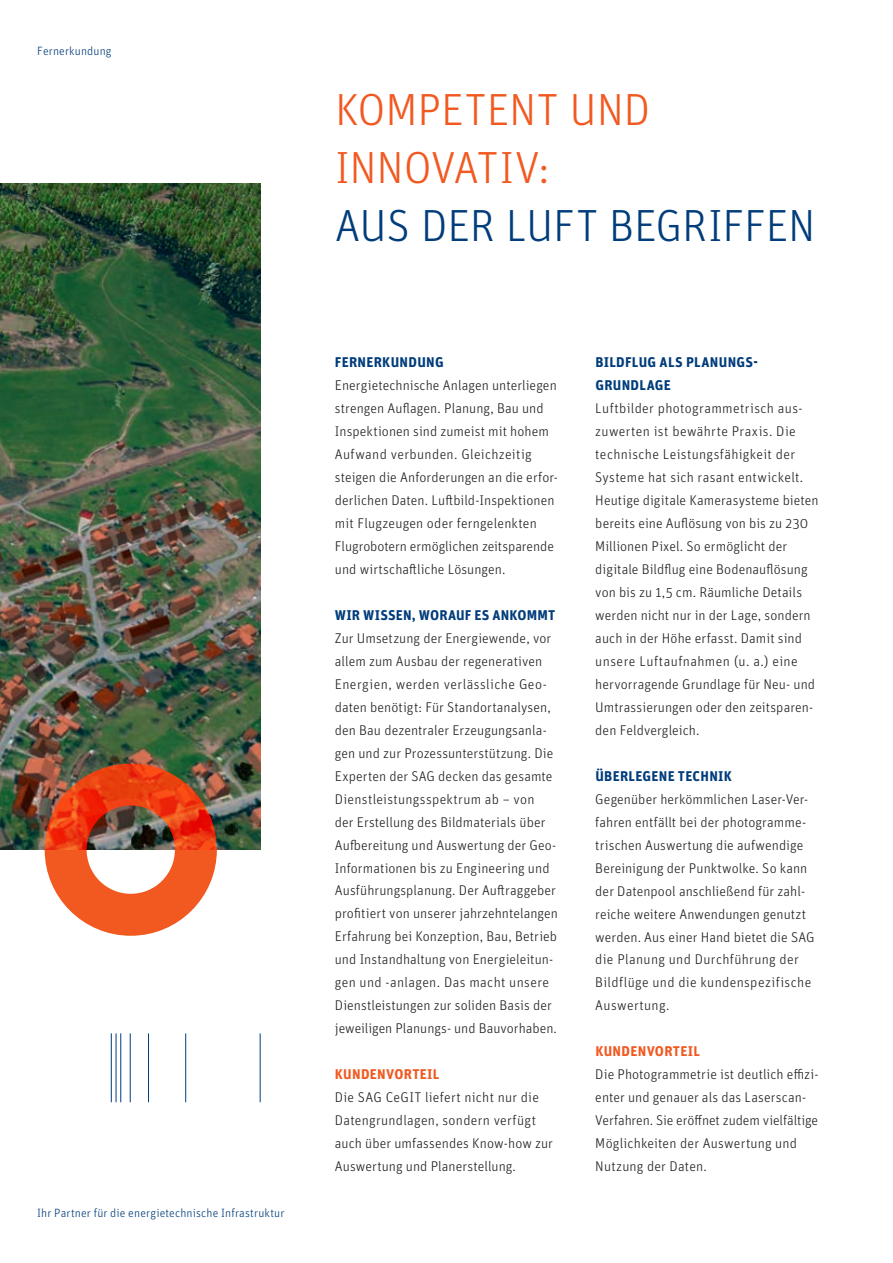
<style>
.page{position:relative;width:893px;height:1263px;background:#fff}
.page>*{position:absolute;margin:0;border:0;box-sizing:border-box;transform-origin:0 0}
.t1{font:300 45px/57.8px "Unit OT";letter-spacing:-.005em;color:#f15921}
.t2{font:300 45px "Unit OT";color:#013c7b}
.t3{font:300 14.1px/23px "Unit OT";letter-spacing:.005em;color:#231f20}
.t4{font:700 14.1px/23px "Unit OT";letter-spacing:.02em;color:#013c7b}
.t5{font:700 14.1px "Unit OT";letter-spacing:.02em;color:#f15921}
.t6{font:300 12px "Unit OT";letter-spacing:.01em;color:#013c7b}
</style>
<div class="page">
<hr style="left:260px;top:1033px;width:1px;height:69px;background:#013c7b">
<hr style="left:185px;top:1033px;width:1px;height:69px;background:#013c7b">
<hr style="left:148px;top:1033px;width:1px;height:69px;background:#013c7b">
<hr style="left:111px;top:1033px;width:1px;height:69px;background:#013c7b">
<hr style="left:130px;top:1033px;width:1px;height:69px;background:#013c7b">
<hr style="left:120px;top:1033px;width:1px;height:69px;background:#013c7b">
<hr style="left:116px;top:1033px;width:1px;height:69px;background:#013c7b">
<img style="left:0;top:184px;width:260px;height:666px">
<img style="left:45px;top:763px;width:172px;height:173px">
<p class="t6" style="left:37px;top:44px;width:76px">Fernerkundung</p>
<p class="t6" style="left:37px;top:1206px;width:249px">Ihr Partner für die energietechnische Infrastruktur</p>
<h1 class="t1" style="left:335px;top:81px;width:260px">KOMPETENT und<br>INNOVATIV:</h1>
<h1 class="t2" style="left:335px;top:199px;width:394px">Aus der Luft beg riffen</h1>
<p class="t4" style="left:335px;top:351px;width:110px">FERNERKUNDUNG</p>
<p class="t3" style="left:335px;top:374px;width:225px">Energietechnische Anlagen unterliegen strengen Auflagen. Planung, Bau und Inspektionen sind zumeist mit hohem Aufwand verbunden. Gleichzeitig steigen die Anforderungen an die erfor&shy;derlichen Daten. Luftbild-Inspektionen mit Flugzeugen oder ferngelenkten Flugrobotern ermöglichen zeitsparende und wirtschaftliche Lösungen.</p>
<p class="t4" style="left:335px;top:603px;width:222px">WIR WISSEN, WORAUF ES ANKOMMT</p>
<p class="t3" style="left:335px;top:627px;width:225px">Zur Umsetzung der Energiewende, vor allem zum Ausbau der regenerativen Energien, werden verlässliche Geo&shy;daten benötigt: Für Standortanalysen, den Bau dezentraler Erzeugungsanla&shy;gen und zur Prozessunterstützung. Die Experten der SAG decken das gesamte Dienstleistungsspektrum ab – von<br>der Erstellung des Bildmaterials über Aufbereitung und Auswertung der Geo-Informationen bis zu Engineering und Ausführungsplanung. Der Auftraggeber profitiert von unserer jahrzehntelangen Erfahrung bei Konzeption, Bau, Betrieb und Instandhaltung von Energieleitun&shy;gen und -anlagen. Das macht unsere Dienstleistungen zur soliden Basis der jeweiligen Planungs- und Bauvorhaben.</p>
<p class="t5" style="left:335px;top:1065px;width:106px">KUNDENVORTEIL</p>
<p class="t3" style="left:335px;top:1086px;width:220px">Die SAG CeGIT liefert nicht nur die Datengrundlagen, sondern verfügt auch über umfassendes Know-how zur Auswertung und Planerstellung.</p>
<p class="t4" style="left:595px;top:351px;width:164px">BILDFLUG ALS PLANUNGS-<br>GRUNDLAGE</p>
<p class="t3" style="left:595px;top:397px;width:225px">Luftbilder photogrammetrisch aus&shy;zuwerten ist bewährte Praxis. Die technische Leistungsfähigkeit der Systeme hat sich rasant entwickelt.<br>Heutige digitale Kamerasysteme bieten bereits eine Auflösung von bis zu 230<br>Millionen Pixel. So ermöglicht der digitale Bildflug eine Bodenauflösung von bis zu 1,5 cm. Räumliche Details werden nicht nur in der Lage, sondern auch in der Höhe erfasst. Damit sind unsere Luftaufnahmen (u. a.) eine hervorragende Grundlage für Neu- und Umtrassierungen oder den zeitsparen&shy;den Feldvergleich.</p>
<p class="t4" style="left:595px;top:764px;width:138px">ÜBERLEGENE TECHNIK</p>
<p class="t3" style="left:595px;top:787px;width:221px">Gegenüber herkömmlichen Laser-Ver&shy;fahren entfällt bei der photogramme&shy;trischen Auswertung die aufwendige Bereinigung der Punktwolke. So kann der Datenpool anschließend für zahl&shy;reiche weitere Anwendungen genutzt werden. Aus einer Hand bietet die SAG die Planung und Durchführung der Bildflüge und die kundenspezifische Auswertung.</p>
<p class="t5" style="left:595px;top:1042px;width:106px">KUNDENVORTEIL</p>
<p class="t3" style="left:595px;top:1063px;width:225px">Die Photogrammetrie ist deutlich effizi&shy;enter und genauer als das Laserscan-Verfahren. Sie eröffnet zudem vielfältige Möglichkeiten der Auswertung und Nutzung der Daten.</p>
</div>
